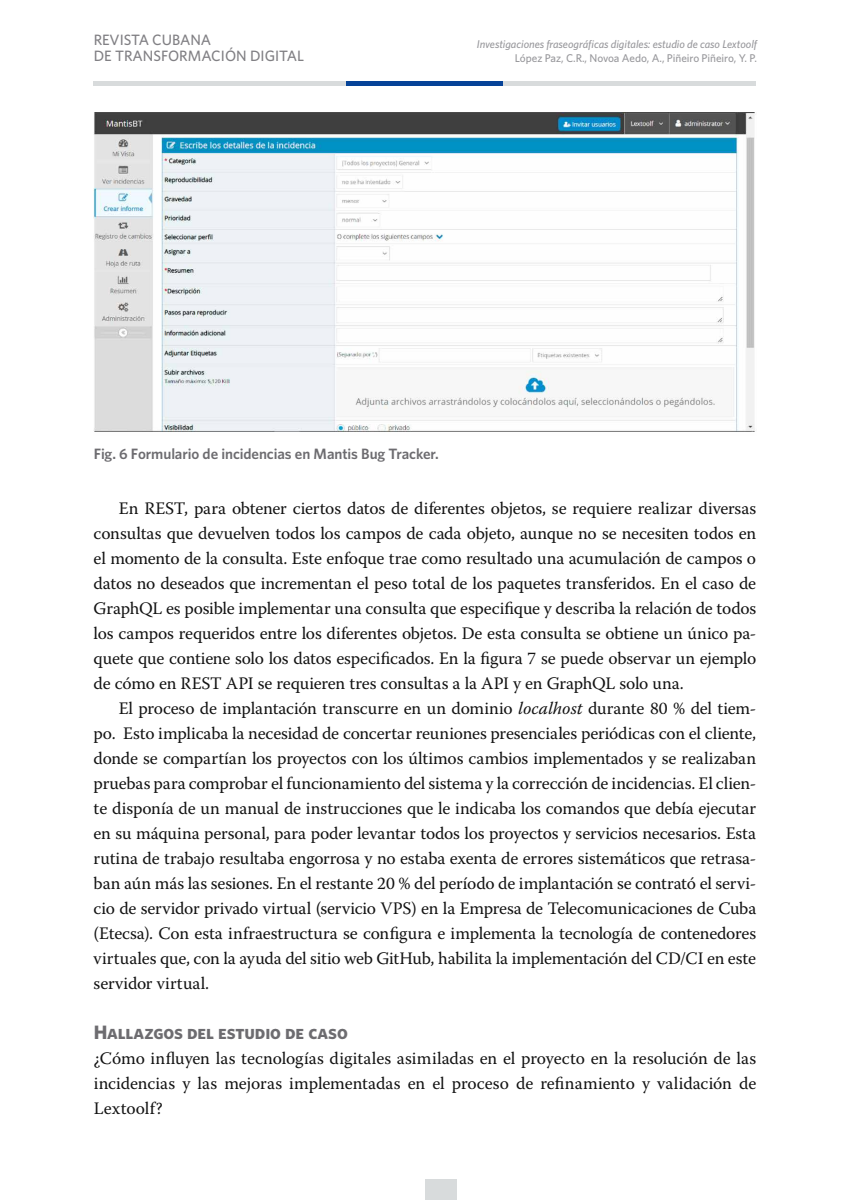
<style>
.page{position:relative;width:850px;height:1200px;background:#fff}
.page>*{position:absolute;margin:0;border:0;box-sizing:border-box;transform-origin:0 0}
.t1{font:19.38px "Whitney Bold SC";letter-spacing:-.005em;color:#6d6c70}
.t2{font:17.5px/25px "Warnock Pro";letter-spacing:-.005em;color:#131313;text-align:justify}
.t3{font:600 15px "Whitney";letter-spacing:-.005em;color:#6d6c70}
.t4{font:500 15px/16.2px "Whitney";color:#818084}
.t5{font:italic 500 11.25px "Whitney";letter-spacing:-.005em;color:#98989c}
.t6{font:500 11.25px "Whitney";letter-spacing:-.005em;color:#98989c}
.s1{font-style:italic}
</style>
<div class="page">
<div style="left:94px;top:81px;width:662px;height:5px;background:#d8dbdc"></div>
<div style="left:425px;top:1179px;width:31px;height:21px;background:#d8dbdc"></div>
<div style="left:409px;top:81px;width:32px;height:5px;background:#064398"></div>
<div style="left:378px;top:81px;width:31px;height:5px;background:#064398"></div>
<div style="left:472px;top:81px;width:31px;height:5px;background:#064398"></div>
<div style="left:347px;top:81px;width:31px;height:5px;background:#064398"></div>
<div style="left:441px;top:81px;width:31px;height:5px;background:#064398"></div>
<img style="left:94px;top:112px;width:661px;height:320px">
<p class="t4" style="left:94px;top:31px;width:212px">REVISTA CUBANA<br>DE TRANSFORMACIÓN DIGITAL</p>
<p class="t5" style="left:477px;top:37px;width:282px">Investigaciones fraseográficas digitales: estudio de caso Lextoolf</p>
<p class="t6" style="left:515px;top:52px;width:244px">LÓPEZ PAZ, C.R., N OVOA AEDO, A., PIÑEIRO PIÑEIRO, Y. P.</p>
<p class="t3" style="left:94px;top:445px;width:347px">Fig. 6 Formulario de incidencias en Mantis Bug Tracker.</p>
<p class="t2" style="left:94px;top:495px;width:664px;text-indent:25px">En REST, para obtener ciertos datos de diferentes objetos, se requiere realizar diversas consultas que devuelven todos los campos de cada objeto, aunque no se necesiten todos en el momento de la consulta. Este enfoque trae como resultado una acumulación de campos o datos no deseados que incrementan el peso total de los paquetes transferidos. En el caso de GraphQL es posible implementar una consulta que especifique y describa la relación de todos los campos requeridos entre los diferentes objetos. De esta consulta se obtiene un único pa&shy;quete que contiene solo los datos especificados. En la figura 7 se puede observar un ejemplo de cómo en REST API se requieren tres consultas a la API y en GraphQL solo una.</p>
<p class="t2" style="left:94px;top:695px;width:664px;text-indent:25px">El proceso de implantación transcurre en un dominio <span class="s1">localhost</span> durante 80 % del tiem&shy;po. Esto implicaba la necesidad de concertar reuniones presenciales periódicas con el cliente, donde se compartían los proyectos con los últimos cambios implementados y se realizaban pruebas para comprobar el funcionamiento del sistema y la corrección de incidencias. El clien&shy;te disponía de un manual de instrucciones que le indicaba los comandos que debía ejecutar en su máquina personal, para poder levantar todos los proyectos y servicios necesarios. Esta rutina de trabajo resultaba engorrosa y no estaba exenta de errores sistemáticos que retrasa&shy;ban aún más las sesiones. En el restante 20 % del período de implantación se contrató el servi&shy;cio de servidor privado virtual (servicio VPS) en la Empresa de Telecomunicaciones de Cuba (Etecsa). Con esta infraestructura se configura e implementa la tecnología de contenedores virtuales que, con la ayuda del sitio web GitHub, habilita la implementación del CD/CI en este servidor virtual.</p>
<p class="t1" style="left:94px;top:1020px;width:256px">Hallazgos del estudio de caso</p>
<p class="t2" style="left:94px;top:1045px;width:664px">¿Cómo influyen las tecnologías digitales asimiladas en el proyecto en la resolución de las incidencias y las mejoras implementadas en el proceso de refinamiento y validación de Lextoolf?</p>
</div>
